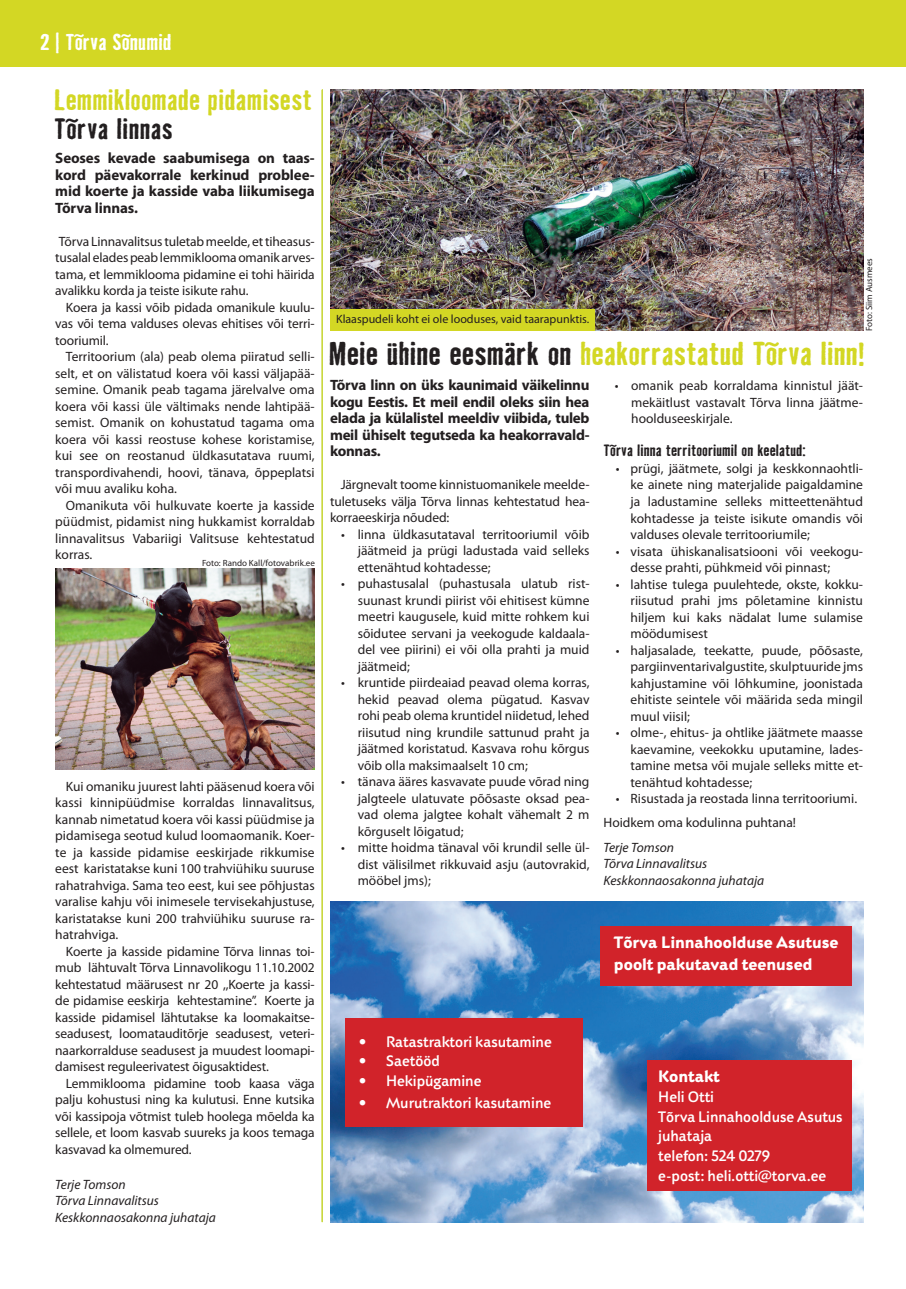
<style>
.page{position:relative;width:906px;height:1289px;background:#fff}
.page>*{position:absolute;margin:0;border:0;box-sizing:border-box;transform-origin:0 0}
.t1{font:700 30.3px "Badhouse";color:#d3d724}
.t2{font:700 27px "Badhouse";color:#d3d724}
.t3{font:700 27px "Badhouse";letter-spacing:.01em;color:#231f20}
.t4{font:700 21px "Badhouse";color:#fff}
.t5{font:800 18px/21.6px "Adderville ITC Std";color:#fff}
.t6{font:500 16.5px/19.8px "Adderville ITC Std";color:#fff}
.t7{font:700 15px/16.5px "Myriad Pro";letter-spacing:-.02em;color:#231f20;text-align:justify}
.t8{font:700 15px "Badhouse";color:#231f20}
.t9{font:13.5px/16.5px "Myriad Pro";color:#231f20;text-align:justify}
.t10{font:italic 13.5px/16.5px "Myriad Pro";color:#231f20}
.t11{font:12px "Myriad Pro";color:#231f20}
.t12{font:9px "Myriad Pro";color:#231f20}
.s1{color:#231f20}
</style>
<div class="page">
<div style="left:0;top:0;width:906px;height:67px;background:#d3d724"></div>
<svg style="left:321px;top:89px;width:2px;height:1133px;background:#d2de61"></svg>
<img style="left:330px;top:89px;width:533px;height:241px">
<img style="left:55px;top:569px;width:260px;height:201px">
<div style="left:330px;top:309px;width:265px;height:21px;background:#d3d724"></div>
<img style="left:330px;top:901px;width:533px;height:321px">
<div style="left:648px;top:1060px;width:204px;height:130px;background:#d1232a"></div>
<div style="left:345px;top:1018px;width:238px;height:108px;background:#d1232a"></div>
<div style="left:600px;top:925px;width:252px;height:60px;background:#d1232a"></div>
<h3 class="t4" style="left:40px;top:27px;width:133px">2 | Tõrva Sõnumid</h3>
<h2 class="t2" style="left:54px;top:80px;width:259px">Lemmikloomade pidamisest</h2>
<h2 class="t3" style="left:54px;top:110px;width:120px">Tõrva linnas</h2>
<p class="t7" style="left:55px;top:149px;width:261px">Seoses kevade saabumisega on taas&shy;kord päevakorrale kerkinud problee&shy;mid koerte ja kasside vaba liikumisega Tõrva linnas.</p>
<p class="t9" style="left:55px;top:233px;width:261px">Tõrva Linnavalitsus tuletab meelde, et tiheasus&shy;tusalal elades peab lemmiklooma omanik arves&shy;tama, et lemmiklooma pidamine ei tohi häirida avalikku korda ja teiste isikute rahu.</p>
<p class="t9" style="left:55px;top:299px;width:261px;text-indent:11px">Koera ja kassi võib pidada omanikule kuulu&shy;vas või tema valduses olevas ehitises või terri&shy;tooriumil.</p>
<p class="t9" style="left:55px;top:348px;width:261px;text-indent:11px">Territoorium (ala) peab olema piiratud selli&shy;selt, et on välistatud koera või kassi väljapää&shy;semine. Omanik peab tagama järelvalve oma koera või kassi üle vältimaks nende lahtipää&shy;semist. Omanik on kohustatud tagama oma koera või kassi reostuse kohese koristamise, kui see on reostanud üldkasutatava ruumi, transpordivahendi, hoovi, tänava, õppeplatsi või muu avaliku koha.</p>
<p class="t9" style="left:55px;top:497px;width:261px;text-indent:11px">Omanikuta või hulkuvate koerte ja kasside püüdmist, pidamist ning hukkamist korraldab linnavalitsus Vabariigi Valitsuse kehtestatud korras.</p>
<p class="t12" style="left:202px;top:557px;width:114px">Foto: Rando Kall/fotovabrik.ee</p>
<p class="t9" style="left:55px;top:777px;width:261px;text-indent:11px">Kui omaniku juurest lahti pääsenud koera või kassi kinnipüüdmise korraldas linnavalitsus, kannab nimetatud koera või kassi püüdmise ja pidamisega seotud kulud loomaomanik. Koer&shy;te ja kasside pidamise eeskirjade rikkumise eest karistatakse kuni 100 trahviühiku suuruse rahatrahviga. Sama teo eest, kui see põhjustas varalise kahju või inimesele tervisekahjustuse, karistatakse kuni 200 trahviühiku suuruse ra&shy;hatrahviga.</p>
<p class="t9" style="left:55px;top:942px;width:261px;text-indent:11px">Koerte ja kasside pidamine Tõrva linnas toi&shy;mub lähtuvalt Tõrva Linnavolikogu 11.10.2002 kehtestatud määrusest nr 20 ,,Koerte ja kassi&shy;de pidamise eeskirja kehtestamine’’. Koerte ja kasside pidamisel lähtutakse ka loomakaitse&shy;seadusest, loomatauditõrje seadusest, veteri&shy;naarkorralduse seadusest ja muudest loomapi&shy;damisest reguleerivatest õigusaktidest.</p>
<p class="t9" style="left:55px;top:1074px;width:261px;text-indent:11px">Lemmiklooma pidamine toob kaasa väga palju kohustusi ning ka kulutusi. Enne kutsika või kassipoja võtmist tuleb hoolega mõelda ka sellele, et loom kasvab suureks ja koos temaga kasvavad ka olmemured.</p>
<p class="t10" style="left:55px;top:1175px;width:162px">Terje Tomson<br>Tõrva Linnavalitsus<br>Keskkonnaosakonna juhataja</p>
<p class="t11" style="left:336px;top:312px;width:255px">Klaaspudeli koht ei ole looduses, vaid taarapunktis.</p>
<p class="t12" style="left:863px;top:331px;width:74px;rotate:-90deg">Foto: Siim Ausmees</p>
<h1 class="t1" style="left:329px;top:332px;width:537px"><span class="s1">Meie ühine eesmärk on</span> heakorrastatud Tõrva linn!</h1>
<p class="t7" style="left:330px;top:376px;width:261px">Tõrva linn on üks kaunimaid väikelinnu kogu Eestis. Et meil endil oleks siin hea elada ja külalistel meeldiv viibida, tuleb meil ühiselt tegutseda ka heakorravald&shy;konnas.</p>
<p class="t9" style="left:330px;top:476px;width:261px;text-indent:11px">Järgnevalt toome kinnistuomanikele meelde&shy;tuletuseks välja Tõrva linnas kehtestatud hea&shy;korraeeskirja nõuded:</p>
<p class="t9" style="left:358px;top:526px;width:233px;text-indent:-16px">• linna üldkasutataval territooriumil võib jäätmeid ja prügi ladustada vaid selleks ettenähtud kohtadesse;</p>
<p class="t9" style="left:358px;top:575px;width:233px;text-indent:-16px">• puhastusalal (puhastusala ulatub rist&shy;suunast krundi piirist või ehitisest kümne meetri kaugusele, kuid mitte rohkem kui sõidutee servani ja veekogude kaldaala&shy;del vee piirini) ei või olla prahti ja muid jäätmeid;</p>
<p class="t9" style="left:358px;top:674px;width:233px;text-indent:-16px">• kruntide piirdeaiad peavad olema korras, hekid peavad olema pügatud. Kasvav rohi peab olema kruntidel niidetud, lehed riisutud ning krundile sattunud praht ja jäätmed koristatud. Kasvava rohu kõrgus võib olla maksimaalselt 10 cm;</p>
<p class="t9" style="left:358px;top:773px;width:233px;text-indent:-16px">• tänava ääres kasvavate puude võrad ning jalgteele ulatuvate põõsaste oksad pea&shy;vad olema jalgtee kohalt vähemalt 2 m kõrguselt lõigatud;</p>
<p class="t9" style="left:358px;top:839px;width:233px;text-indent:-16px">• mitte hoidma tänaval või krundil selle ül&shy;dist välisilmet rikkuvaid asju (autovrakid, mööbel jms);</p>
<p class="t9" style="left:631px;top:377px;width:233px;text-indent:-16px">• omanik peab korraldama kinnistul jäät&shy;mekäitlust vastavalt Tõrva linna jäätme&shy;hoolduseeskirjale.</p>
<p class="t8" style="left:603px;top:440px;width:204px">Tõrva linna territooriumil on keelatud:</p>
<p class="t9" style="left:630px;top:460px;width:234px;text-indent:-15px">• prügi, jäätmete, solgi ja keskkonnaohtli&shy;ke ainete ning materjalide paigaldamine ja ladustamine selleks mitteettenähtud kohtadesse ja teiste isikute omandis või valduses olevale territooriumile;</p>
<p class="t9" style="left:630px;top:542px;width:234px;text-indent:-15px">• visata ühiskanalisatsiooni või veekogu&shy;desse prahti, pühkmeid või pinnast;</p>
<p class="t9" style="left:630px;top:575px;width:234px;text-indent:-15px">• lahtise tulega puulehtede, okste, kokku&shy;riisutud prahi jms põletamine kinnistu hiljem kui kaks nädalat lume sulamise möödumisest</p>
<p class="t9" style="left:630px;top:641px;width:234px;text-indent:-15px">• haljasalade, teekatte, puude, põõsaste, pargiinventarivalgustite, skulptuuride jms kahjustamine või lõhkumine, joonistada ehitiste seintele või määrida seda mingil muul viisil;</p>
<p class="t9" style="left:630px;top:724px;width:234px;text-indent:-15px">• olme-, ehitus- ja ohtlike jäätmete maasse kaevamine, veekokku uputamine, lades&shy;tamine metsa või mujale selleks mitte et&shy;tenähtud kohtadesse;</p>
<p class="t9" style="left:603px;top:786px;width:255px;line-height:24px;text-indent:12px">• Risustada ja reostada linna territooriumi.<br>Hoidkem oma kodulinna puhtana!</p>
<p class="t10" style="left:603px;top:838px;width:162px">Terje Tomson<br>Tõrva Linnavalitsus<br>Keskkonnaosakonna juhataja</p>
<h3 class="t5" style="left:614px;top:931px;width:226px">Tõrva Linnahoolduse Asutuse poolt pakutavad teenused</h3>
<p class="t6" style="left:359px;top:1031px;width:194px">• Ratastraktori kasutamine</p>
<p class="t6" style="left:359px;top:1050px;width:82px">• Saetööd</p>
<p class="t6" style="left:359px;top:1070px;width:124px">• Hekipügamine</p>
<p class="t6" style="left:359px;top:1092px;width:194px">• Murutraktori kasutamine</p>
<h3 class="t5" style="left:658px;top:1064px;width:63px">Kontakt</h3>
<p class="t6" style="left:658px;top:1086px;width:186px">Heli Otti<br>Tõrva Linnahoolduse Asutus juhataja<br>telefon: 524 0279<br>e-post: heli.otti@torva.ee</p>
</div>
